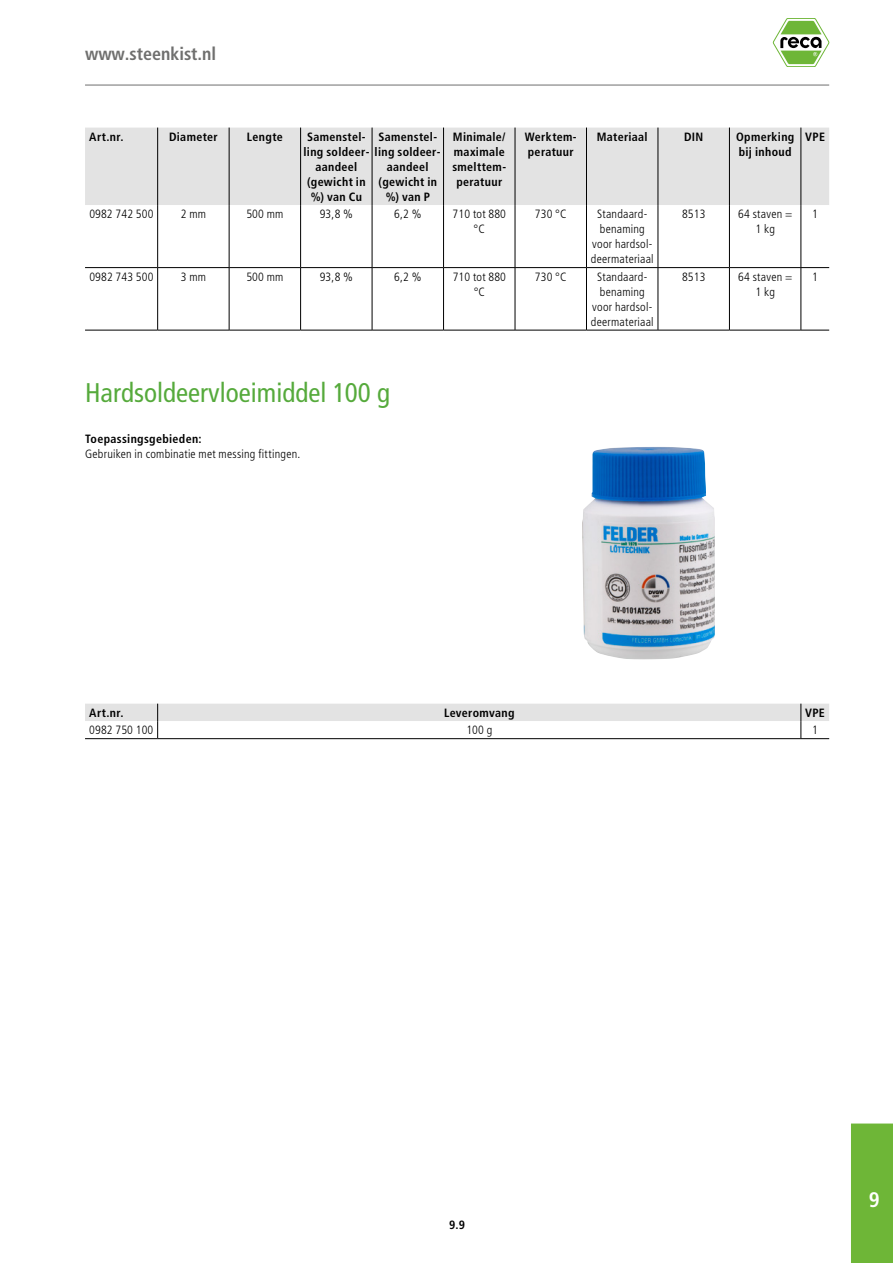
<style>
.page{position:relative;width:893px;height:1263px;background:#fff}
.page>*{position:absolute;margin:0;border:0;box-sizing:border-box;transform-origin:0 0}
.t1{font:condensed 27px "Frutiger LT Pro";color:#56aa3c}
.t2{font:700 condensed 21px "Frutiger LT Pro";color:#fff}
.t3{font:700 condensed 18px "Frutiger LT Pro";color:#6f6f6e}
.t4{font:300 condensed 12px/15px "Frutiger LT Pro";letter-spacing:.015em;color:#000;text-align:center}
.t5{font:700 condensed 12px/15px "Frutiger LT Pro";letter-spacing:.025em;color:#000;text-align:center}
</style>
<div class="page">
<div style="left:851px;top:1123px;width:42px;height:140px;background:#6eb637"></div>
<svg style="left:773px;top:18px;width:56px;height:49px"></svg>
<hr style="left:85px;top:85px;width:744px;height:1px;background:#6f6f6e">
<div style="left:85px;top:128px;width:744px;height:77px;background:#e3e3e3"></div>
<svg style="left:85px;top:205px;width:744px;height:125px"></svg>
<hr style="left:157px;top:128px;width:1px;height:77px;background:#000">
<hr style="left:229px;top:128px;width:1px;height:77px;background:#000">
<hr style="left:300px;top:128px;width:1px;height:77px;background:#000">
<hr style="left:372px;top:128px;width:1px;height:77px;background:#000">
<hr style="left:443px;top:128px;width:1px;height:77px;background:#000">
<hr style="left:515px;top:128px;width:1px;height:77px;background:#000">
<hr style="left:586px;top:128px;width:1px;height:77px;background:#000">
<hr style="left:658px;top:128px;width:1px;height:77px;background:#000">
<hr style="left:729px;top:128px;width:1px;height:77px;background:#000">
<hr style="left:801px;top:128px;width:1px;height:77px;background:#000">
<hr style="left:157px;top:205px;width:1px;height:62px;background:#000">
<hr style="left:229px;top:205px;width:1px;height:62px;background:#000">
<hr style="left:300px;top:205px;width:1px;height:62px;background:#000">
<hr style="left:372px;top:205px;width:1px;height:62px;background:#000">
<hr style="left:443px;top:205px;width:1px;height:62px;background:#000">
<hr style="left:515px;top:205px;width:1px;height:62px;background:#000">
<hr style="left:586px;top:205px;width:1px;height:62px;background:#000">
<hr style="left:658px;top:205px;width:1px;height:62px;background:#000">
<hr style="left:729px;top:205px;width:1px;height:62px;background:#000">
<hr style="left:801px;top:205px;width:1px;height:62px;background:#000">
<hr style="left:85px;top:267px;width:73px;height:1px;background:#000">
<hr style="left:85px;top:330px;width:73px;height:1px;background:#000">
<hr style="left:158px;top:267px;width:71px;height:1px;background:#000">
<hr style="left:157px;top:268px;width:1px;height:62px;background:#000">
<hr style="left:158px;top:330px;width:71px;height:1px;background:#000">
<hr style="left:229px;top:267px;width:72px;height:1px;background:#000">
<hr style="left:229px;top:268px;width:1px;height:62px;background:#000">
<hr style="left:229px;top:330px;width:72px;height:1px;background:#000">
<hr style="left:301px;top:267px;width:71px;height:1px;background:#000">
<hr style="left:300px;top:268px;width:1px;height:62px;background:#000">
<hr style="left:301px;top:330px;width:71px;height:1px;background:#000">
<hr style="left:372px;top:267px;width:72px;height:1px;background:#000">
<hr style="left:372px;top:268px;width:1px;height:62px;background:#000">
<hr style="left:372px;top:330px;width:72px;height:1px;background:#000">
<hr style="left:444px;top:267px;width:71px;height:1px;background:#000">
<hr style="left:443px;top:268px;width:1px;height:62px;background:#000">
<hr style="left:444px;top:330px;width:71px;height:1px;background:#000">
<hr style="left:515px;top:267px;width:71px;height:1px;background:#000">
<hr style="left:515px;top:268px;width:1px;height:62px;background:#000">
<hr style="left:515px;top:330px;width:71px;height:1px;background:#000">
<hr style="left:586px;top:267px;width:72px;height:1px;background:#000">
<hr style="left:586px;top:268px;width:1px;height:62px;background:#000">
<hr style="left:586px;top:330px;width:72px;height:1px;background:#000">
<hr style="left:658px;top:267px;width:71px;height:1px;background:#000">
<hr style="left:658px;top:268px;width:1px;height:62px;background:#000">
<hr style="left:658px;top:330px;width:71px;height:1px;background:#000">
<hr style="left:729px;top:267px;width:72px;height:1px;background:#000">
<hr style="left:729px;top:268px;width:1px;height:62px;background:#000">
<hr style="left:729px;top:330px;width:72px;height:1px;background:#000">
<svg style="left:801px;top:267px;width:28px;height:1px"></svg>
<hr style="left:801px;top:268px;width:1px;height:62px;background:#000">
<svg style="left:801px;top:330px;width:28px;height:1px"></svg>
<img style="left:582px;top:447px;width:133px;height:212px">
<svg style="left:85px;top:704px;width:744px;height:35px"></svg>
<h3 class="t3" style="left:85px;top:43px;width:133px">www.steenkist.nl</h3>
<p class="t5" style="left:89px;top:129px;width:36px">Art.nr.</p>
<p class="t5" style="left:169px;top:129px;width:50px">Diameter</p>
<p class="t5" style="left:247px;top:129px;width:37px">Lengte</p>
<p class="t5" style="left:307px;top:129px;width:60px">Samenstel-</p>
<p class="t5" style="left:304px;top:144px;width:139px">ling soldeer- ling soldeer-</p>
<p class="t5" style="left:315px;top:159px;width:43px">aandeel</p>
<p class="t5" style="left:307px;top:174px;width:60px">(gewicht in</p>
<p class="t5" style="left:311px;top:189px;width:53px">%) van Cu</p>
<p class="t5" style="left:378px;top:129px;width:60px">Samenstel-</p>
<p class="t5" style="left:379px;top:159px;width:60px">aandeel (gewicht in %) van P</p>
<p class="t5" style="left:452px;top:129px;width:55px">Minimale/ maximale smelttem&shy;peratuur</p>
<p class="t5" style="left:525px;top:129px;width:53px;text-align:left">Werktem&shy;peratuur</p>
<p class="t5" style="left:597px;top:129px;width:52px">Materiaal</p>
<p class="t5" style="left:684px;top:129px;width:21px">DIN</p>
<p class="t5" style="left:736px;top:129px;width:60px;text-align:left">Opmerking bij inhoud</p>
<p class="t5" style="left:805px;top:129px;width:21px">VPE</p>
<p class="t4" style="left:89px;top:207px;width:66px">0982 742 500</p>
<p class="t4" style="left:181px;top:207px;width:27px">2 mm</p>
<p class="t4" style="left:246px;top:207px;width:39px">500 mm</p>
<p class="t4" style="left:320px;top:207px;width:35px">93,8 %</p>
<p class="t4" style="left:394px;top:207px;width:29px">6,2 %</p>
<p class="t4" style="left:453px;top:207px;width:55px">710 tot 880 °C</p>
<p class="t4" style="left:535px;top:207px;width:33px">730 °C</p>
<p class="t4" style="left:591px;top:207px;width:64px">Standaard&shy;benaming voor hardsol&shy;deermateriaal</p>
<p class="t4" style="left:682px;top:207px;width:25px">8513</p>
<p class="t4" style="left:738px;top:207px;width:56px">64 staven =<br>1 kg</p>
<p class="t4" style="left:812px;top:207px;width:7px">1</p>
<p class="t4" style="left:89px;top:269px;width:66px">0982 743 500</p>
<p class="t4" style="left:181px;top:269px;width:27px">3 mm</p>
<p class="t4" style="left:246px;top:269px;width:39px">500 mm</p>
<p class="t4" style="left:320px;top:269px;width:35px">93,8 %</p>
<p class="t4" style="left:394px;top:269px;width:29px">6,2 %</p>
<p class="t4" style="left:453px;top:269px;width:55px">710 tot 880 °C</p>
<p class="t4" style="left:535px;top:269px;width:33px">730 °C</p>
<p class="t4" style="left:591px;top:269px;width:64px">Standaard&shy;benaming voor hardsol&shy;deermateriaal</p>
<p class="t4" style="left:682px;top:269px;width:25px">8513</p>
<p class="t4" style="left:738px;top:269px;width:56px">64 staven =<br>1 kg</p>
<p class="t4" style="left:812px;top:269px;width:7px">1</p>
<h1 class="t1" style="left:85px;top:376px;width:306px">Hardsoldeervloeimiddel 100 g</h1>
<p class="t5" style="left:85px;top:431px;width:118px">Toepassingsgebieden:</p>
<p class="t4" style="left:85px;top:447px;width:217px">Gebruiken in combinatie met messing fittingen.</p>
<p class="t5" style="left:89px;top:705px;width:36px">Art.nr.</p>
<p class="t5" style="left:444px;top:705px;width:72px">Leveromvang</p>
<p class="t5" style="left:805px;top:705px;width:21px">VPE</p>
<p class="t4" style="left:89px;top:723px;width:66px">0982 750 100</p>
<p class="t4" style="left:466px;top:723px;width:27px">100 g</p>
<p class="t4" style="left:812px;top:723px;width:7px">1</p>
<p class="t5" style="left:449px;top:1217px;width:18px">9.9</p>
<h2 class="t2" style="left:869px;top:1188px;width:12px">9</h2>
</div>
